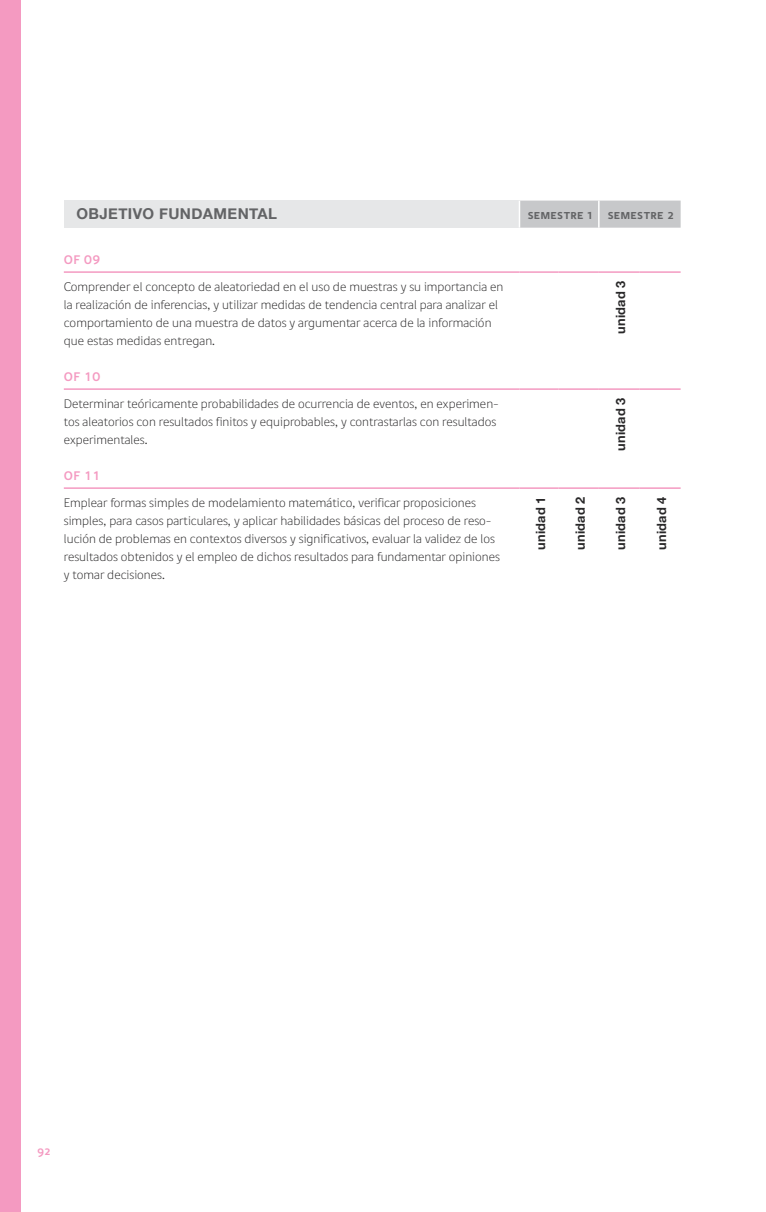
<style>
.page{position:relative;width:766px;height:1212px;background:#fff}
.page>*{position:absolute;margin:0;border:0;box-sizing:border-box;transform-origin:0 0}
.t1{font:700 15px "Helvetica Neue";letter-spacing:.025em;color:#636466}
.t2{font:12.75px/18px "Dignathin";color:#292829}
.t3{font:700 12.75px "Helvetica Neue";letter-spacing:.02em;color:#292829}
.t4{font:700 12.75px "Digna SC";color:#636466}
.t5{font:700 12.75px "Digna";letter-spacing:.04em;color:#f49ac1}
.t6{font:700 12px "Digna SC";color:#f49ac1}
</style>
<div class="page">
<div style="left:0;top:0;width:21px;height:1212px;background:#f49ac1"></div>
<div style="left:64px;top:201px;width:455px;height:27px;background:#e6e7e8"></div>
<hr style="left:518px;top:201px;width:2px;height:27px;background:#fff">
<div style="left:519px;top:201px;width:161px;height:27px;background:#c7c8ca"></div>
<hr style="left:64px;top:271px;width:455px;height:2px;background:#f49ac1">
<hr style="left:64px;top:388px;width:455px;height:2px;background:#f49ac1">
<hr style="left:64px;top:487px;width:455px;height:2px;background:#f49ac1">
<hr style="left:519px;top:271px;width:39px;height:2px;background:#f49ac1">
<hr style="left:558px;top:271px;width:40px;height:2px;background:#f49ac1">
<hr style="left:598px;top:271px;width:41px;height:2px;background:#f49ac1">
<hr style="left:639px;top:271px;width:41px;height:2px;background:#f49ac1">
<hr style="left:519px;top:388px;width:39px;height:2px;background:#f49ac1">
<hr style="left:558px;top:388px;width:40px;height:2px;background:#f49ac1">
<hr style="left:598px;top:388px;width:41px;height:2px;background:#f49ac1">
<hr style="left:639px;top:388px;width:41px;height:2px;background:#f49ac1">
<hr style="left:519px;top:487px;width:39px;height:2px;background:#f49ac1">
<hr style="left:558px;top:487px;width:40px;height:2px;background:#f49ac1">
<hr style="left:598px;top:487px;width:41px;height:2px;background:#f49ac1">
<hr style="left:639px;top:487px;width:41px;height:2px;background:#f49ac1">
<p class="t1" style="left:77px;top:205px;width:61px">OBJETIVO</p>
<p class="t1" style="left:159px;top:205px;width:56px">FUN DAMEN</p>
<p class="t1" style="left:249px;top:205px;width:29px">TAL</p>
<p class="t4" style="left:527px;top:206px;width:148px">semestre 1 semestre 2</p>
<p class="t5" style="left:64px;top:251px;width:38px">OF 09</p>
<p class="t2" style="left:64px;top:277px;width:441px">Comprender el concepto de aleatoriedad en el uso de muestras y su importancia en la realización de inferencias, y utilizar medidas de tendencia central para analizar el comportamiento de una muestra de datos y argumentar acerca de la información que estas medidas entregan.</p>
<p class="t3" style="left:612px;top:334px;width:55px;rotate:-90deg">UNIDAD 3</p>
<p class="t5" style="left:64px;top:368px;width:38px">OF 10</p>
<p class="t2" style="left:64px;top:394px;width:436px">Determinar teóricamente probabilidades de ocurrencia de eventos, en experimen&shy;tos aleatorios con resultados finitos y equiprobables, y contrastarlas con resultados experimentales.</p>
<p class="t3" style="left:612px;top:451px;width:55px;rotate:-90deg">UNIDAD 3</p>
<p class="t5" style="left:64px;top:467px;width:38px">OF 11</p>
<p class="t2" style="left:64px;top:493px;width:437px">Emplear formas simples de modelamiento matemático, verificar proposiciones simples, para casos particulares, y aplicar habilidades básicas del proceso de reso&shy;lución de problemas en contextos diversos y significativos, evaluar la validez de los resultados obtenidos y el empleo de dichos resultados para fundamentar opiniones y tomar decisiones.</p>
<p class="t3" style="left:532px;top:550px;width:55px;rotate:-90deg">UNIDAD 1</p>
<p class="t3" style="left:572px;top:550px;width:55px;rotate:-90deg">UNIDAD 2</p>
<p class="t3" style="left:612px;top:550px;width:55px;rotate:-90deg">UNIDAD 3</p>
<p class="t3" style="left:653px;top:550px;width:55px;rotate:-90deg">UNIDAD 4</p>
<p class="t6" style="left:37px;top:1143px;width:15px">92</p>
</div>
